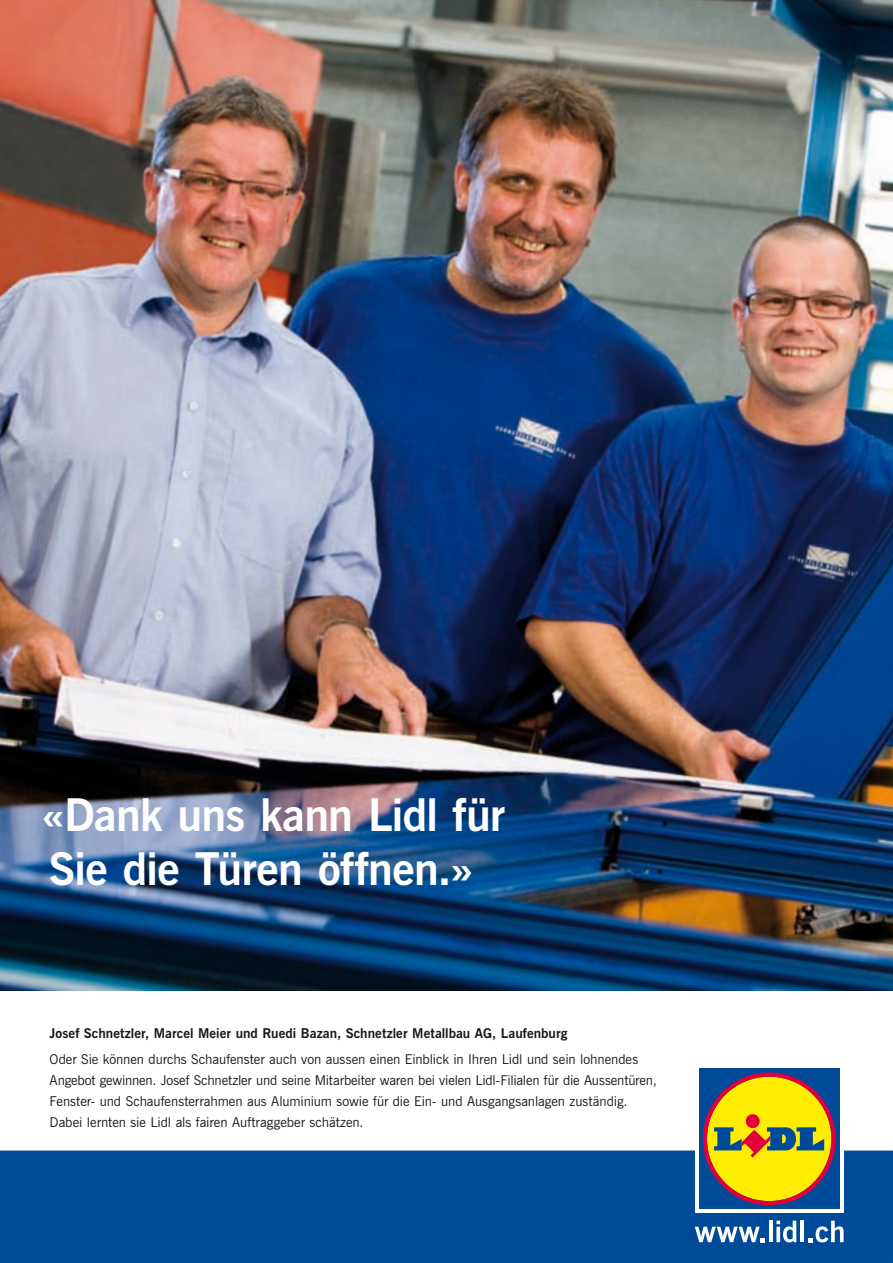
<style>
.page{position:relative;width:893px;height:1263px;background:#fff}
.page>*{position:absolute;margin:0;border:0;box-sizing:border-box;transform-origin:0 0}
.t1{font:45px/54px "News Gothic Bd BT";letter-spacing:-.015em;color:#fff}
.t2{font:13.5px/21px "News Gothic BT";letter-spacing:-.005em;color:#1a171c}
.t3{font:13.5px "News Gothic Bd BT";letter-spacing:.005em;color:#1a171c}
</style>
<div class="page">
<img style="left:0;top:0;width:893px;height:990px">
<div style="left:0;top:1150px;width:893px;height:113px;background:#004b99"></div>
<svg style="left:695px;top:1068px;width:148px;height:145px"></svg>
<div style="left:699px;top:1069px;width:140px;height:140px;background:#004b99"></div>
<svg style="left:703px;top:1072px;width:133px;height:133px"></svg>
<svg style="left:695px;top:1227px;width:69px;height:15px"></svg>
<hr style="left:769px;top:1221px;width:4px;height:21px;background:#fff">
<svg style="left:776px;top:1221px;width:20px;height:21px"></svg>
<hr style="left:800px;top:1221px;width:4px;height:21px;background:#fff">
<svg style="left:808px;top:1221px;width:36px;height:21px"></svg>
<h1 class="t1" style="left:41px;top:789px;width:466px">«Dank uns kann Lidl für<br>Sie die Türen öffnen.»</h1>
<p class="t3" style="left:50px;top:1024px;width:519px">Josef Schnetzler, Marcel Meier und Ruedi Bazan, Schnetzler Metallbau AG, Laufenburg</p>
<p class="t2" style="left:50px;top:1049px;width:609px">Oder Sie können durchs Schaufenster auch von aussen einen Einblick in Ihren Lidl und sein lohnendes Angebot gewinnen. Josef Schnetzler und seine Mitarbeiter waren bei vielen Lidl-Filialen für die Aussentüren, Fenster- und Schaufensterrahmen aus Aluminium sowie für die Ein- und Ausgangsanlagen zuständig.<br>Dabei lernten sie Lidl als fairen Auftraggeber schätzen.</p>
</div>
